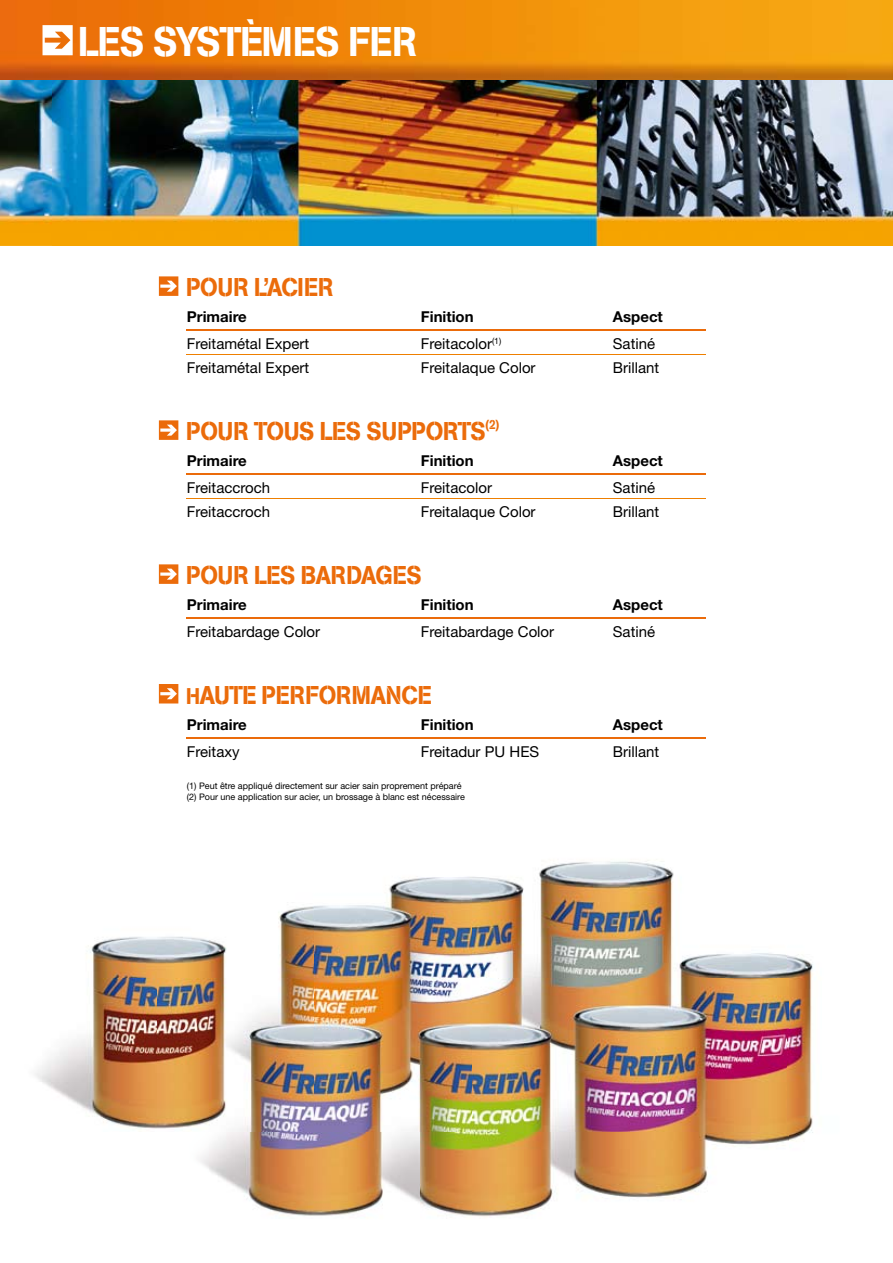
<style>
.page{position:relative;width:893px;height:1263px;background:#fff}
.page>*{position:absolute;margin:0;border:0;box-sizing:border-box;transform-origin:0 0}
.t1{font:41.1px "AG Book Stencil";letter-spacing:-.03em;color:#fff;scale:.9 1}
.t2{font:25.5px "AG Book Stencil";letter-spacing:-.005em;color:#eb6b0a;scale:.9 1}
.t3{font:15px "Helvetica Neue";color:#000}
.t4{font:700 15px "Helvetica Neue";color:#000}
.t5{font:9px/10.8px "Helvetica Neue";color:#000}
.s1{font-size:22.5px}
</style>
<div class="page">
<img style="left:0;top:80px;width:52px;height:166px">
<img style="left:52px;top:80px;width:841px;height:166px">
<img style="left:0;top:0;width:893px;height:80px">
<hr style="left:187px;top:329px;width:519px;height:2px;background:#eb6b0a">
<hr style="left:187px;top:354px;width:519px;height:1px;background:#ee7f00">
<hr style="left:187px;top:473px;width:519px;height:2px;background:#eb6b0a">
<hr style="left:187px;top:498px;width:519px;height:1px;background:#ee7f00">
<hr style="left:187px;top:617px;width:519px;height:2px;background:#eb6b0a">
<hr style="left:187px;top:737px;width:519px;height:1px;background:#eb6b0a">
<svg style="left:159px;top:276px;width:19px;height:20px"></svg>
<svg style="left:159px;top:420px;width:19px;height:20px"></svg>
<svg style="left:159px;top:564px;width:19px;height:20px"></svg>
<svg style="left:159px;top:684px;width:19px;height:19px"></svg>
<svg style="left:43px;top:25px;width:30px;height:30px"></svg>
<img style="left:35px;top:860px;width:778px;height:357px">
<h1 class="t1" style="left:78px;top:17px;width:378px">LES SYSTÈMES FER</h1>
<h2 class="t2" style="left:186px;top:272px;width:165px">POUR L’ACIER</h2>
<p class="t4" style="left:187px;top:308px;width:61px">Primaire</p>
<p class="t4" style="left:421px;top:308px;width:54px">Finition</p>
<p class="t4" style="left:613px;top:308px;width:51px">Aspect</p>
<p class="t3" style="left:187px;top:335px;width:124px">Freitamétal Expert</p>
<p class="t3" style="left:421px;top:335px;width:82px">Freitacolor<sup>(1)</sup></p>
<p class="t3" style="left:613px;top:335px;width:44px">Satiné</p>
<p class="t3" style="left:187px;top:359px;width:124px">Freitamétal Expert</p>
<p class="t3" style="left:421px;top:359px;width:116px">Freitalaque Color</p>
<p class="t3" style="left:613px;top:359px;width:48px">Brillant</p>
<h2 class="t2" style="left:186px;top:416px;width:349px">POUR TOUS LES SUPPORTS<sup>(2)</sup></h2>
<p class="t4" style="left:187px;top:452px;width:61px">Primaire</p>
<p class="t4" style="left:421px;top:452px;width:54px">Finition</p>
<p class="t4" style="left:613px;top:452px;width:51px">Aspect</p>
<p class="t3" style="left:187px;top:479px;width:85px">Freitaccroch</p>
<p class="t3" style="left:421px;top:479px;width:73px">Freitacolor</p>
<p class="t3" style="left:613px;top:479px;width:44px">Satiné</p>
<p class="t3" style="left:187px;top:503px;width:85px">Freitaccroch</p>
<p class="t3" style="left:421px;top:503px;width:116px">Freitalaque Color</p>
<p class="t3" style="left:613px;top:503px;width:48px">Brillant</p>
<h2 class="t2" style="left:186px;top:560px;width:263px">POUR LES BARDAGES</h2>
<p class="t4" style="left:187px;top:596px;width:61px">Primaire</p>
<p class="t4" style="left:421px;top:596px;width:54px">Finition</p>
<p class="t4" style="left:613px;top:596px;width:51px">Aspect</p>
<p class="t3" style="left:187px;top:623px;width:135px">Freitabardage Color</p>
<p class="t3" style="left:421px;top:623px;width:135px">Freitabardage Color</p>
<p class="t3" style="left:613px;top:623px;width:44px">Satiné</p>
<h2 class="t2" style="left:186px;top:679px;width:274px"><span class="s1">H</span>AUTE PERFORMANCE</h2>
<p class="t4" style="left:187px;top:715px;width:61px">Primaire</p>
<p class="t4" style="left:421px;top:715px;width:54px">Finition</p>
<p class="t4" style="left:613px;top:715px;width:51px">Aspect</p>
<p class="t3" style="left:187px;top:742px;width:54px">Freitaxy</p>
<p class="t3" style="left:421px;top:742px;width:120px">Freitadur PU HES</p>
<p class="t3" style="left:613px;top:742px;width:48px">Brillant</p>
<p class="t5" style="left:187px;top:780px;width:280px">(1) Peut être appliqué directement sur acier sain proprement préparé (2) Pour une application sur acier, un brossage à blanc est nécessaire</p>
</div>
